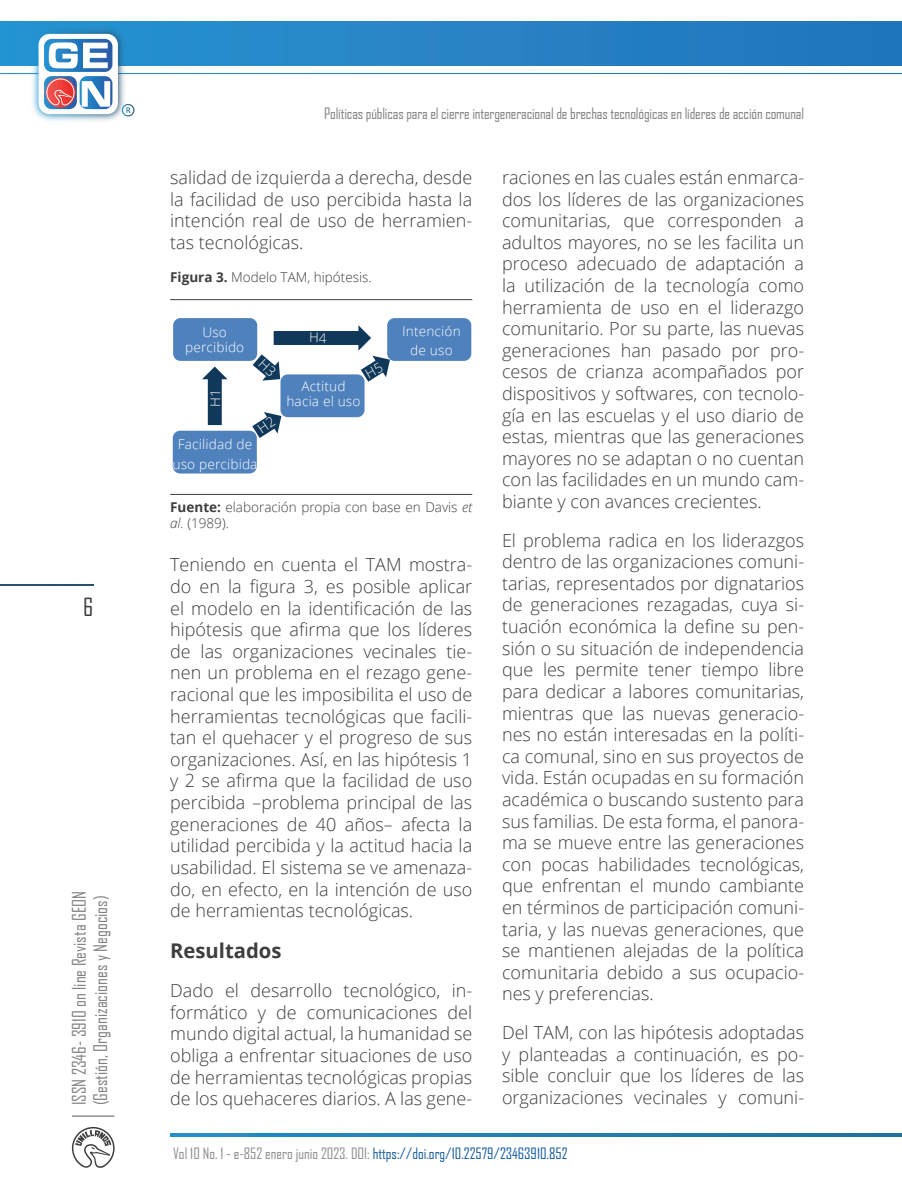
<style>
.page{position:relative;width:902px;height:1191px;background:#fff}
.page>*{position:absolute;margin:0;border:0;box-sizing:border-box;transform-origin:0 0}
.t1{font:24px "Agency FB";color:#3e3e3f}
.N1{font:700 20.25px "Open Sans";color:#3e3e3f}
.Cuerpo_de_Texto{font:300 18px/21.6px "Open Sans";color:#3e3e3f;text-align:justify}
.t2{font:18px/21.6px "Agency FB";color:#808285}
.t3{font:15px "Agency FB";letter-spacing:-.01em;color:#808285}
.t4{font:15px "Agency FB";color:#175d9e}
.t5{font:300 13.5px/15px "Open Sans";color:#fff;text-align:center}
.Fuente{font:300 13.5px/16.5px "Open Sans";color:#3e3e3f}
.Titulo_grafico{font:300 13.5px "Open Sans";color:#3e3e3f}
.s1{font-weight:700}
.s2{font-style:italic}
.s3{color:#8b8d90}
</style>
<div class="page">
<div style="left:1px;top:22px;width:900px;height:43px;background:#2781c4"></div>
<img style="left:0;top:21px;width:173px;height:100px">
<div style="left:39px;top:34px;width:79px;height:80px;background:#fdfdfd;border-radius:11px"></div>
<svg style="left:44px;top:39px;width:68px;height:70px"></svg>
<hr style="left:72px;top:1115px;width:42px;height:1px;background:#57585a">
<svg style="left:72px;top:1126px;width:43px;height:42px"></svg>
<svg style="left:170px;top:1133px;width:731px;height:4px;background:#217fb1"></svg>
<hr style="left:0;top:584px;width:93px;height:1px;background:#275172">
<hr style="left:170px;top:299px;width:302px;height:1px;background:#3e3e3f">
<hr style="left:170px;top:494px;width:302px;height:1px;background:#3e3e3f">
<div style="left:173px;top:318px;width:84px;height:43px;background:#4f81bd;border-radius:7px"></div>
<div style="left:387px;top:318px;width:84px;height:43px;background:#4f81bd;border-radius:7px"></div>
<div style="left:280px;top:374px;width:84px;height:43px;background:#4f81bd;border-radius:7px"></div>
<div style="left:173px;top:431px;width:84px;height:42px;background:#4f81bd;border-radius:7px"></div>
<div style="left:208px;top:377px;width:14px;height:48px;background:#10385a"></div>
<svg style="left:202px;top:366px;width:25px;height:13px"></svg>
<div style="left:273px;top:331px;width:87px;height:14px;background:#10385a"></div>
<svg style="left:345px;top:325px;width:55px;height:70px"></svg>
<svg style="left:237px;top:340px;width:54px;height:52px"></svg>
<svg style="left:237px;top:402px;width:54px;height:49px"></svg>
<h1 class="t1" style="left:83px;top:592px;width:12px">6</h1>
<p class="t2" style="left:68px;top:1105px;width:216px;rotate:-90deg">ISSN 2346- 3910 on line Revista GEON (Gestión, Organizaciones y Negocios)</p>
<p class="t3" style="left:324px;top:105px;width:481px">Políticas públicas para el cierre intergeneracional de brechas tecnológicas en líderes de acción comunal</p>
<p class="Cuerpo_de_Texto" style="left:170px;top:166px;width:303px">salidad de izquierda a derecha, desde la facilidad de uso percibida hasta la intención real de uso de herramien&shy;tas tecnológicas.</p>
<p class="Titulo_grafico" style="left:170px;top:268px;width:203px"><span class="s1">Figura 3.</span> Modelo TAM, hipótesis.</p>
<p class="t5" style="left:186px;top:324px;width:61px;rotate:1deg">Uso percibido</p>
<p class="t5" style="left:402px;top:320px;width:60px;line-height:19.5px;rotate:1deg">Intención de uso</p>
<p class="t5" style="left:287px;top:377px;width:75px;rotate:1deg">Actitud hacia el uso</p>
<p class="t5" style="left:173px;top:434px;width:86px;line-height:19.2px;rotate:1deg">Facilidad de uso percibida</p>
<p class="Fuente" style="left:170px;top:498px;width:303px"><span class="s1">Fuente:</span> elaboración propia con base en Davis <span class="s2">et al.</span> (1989).</p>
<p class="Cuerpo_de_Texto" style="left:170px;top:553px;width:303px">Teniendo en cuenta el TAM mostra&shy;do en la figura 3, es posible aplicar el modelo en la identificación de las hipótesis que afirma que los líderes de las organizaciones vecinales tie&shy;nen un problema en el rezago gene&shy;racional que les imposibilita el uso de herramientas tecnológicas que facili&shy;tan el quehacer y el progreso de sus organizaciones. Así, en las hipótesis 1 y 2 se afirma que la facilidad de uso percibida –problema principal de las generaciones de 40 años– afecta la utilidad percibida y la actitud hacia la usabilidad. El sistema se ve amenaza&shy;do, en efecto, en la intención de uso de herramientas tecnológicas.</p>
<p class="N1" style="left:170px;top:936px;width:113px">Resultados</p>
<p class="Cuerpo_de_Texto" style="left:170px;top:979px;width:303px">Dado el desarrollo tecnológico, in&shy;formático y de comunicaciones del mundo digital actual, la humanidad se obliga a enfrentar situaciones de uso de herramientas tecnológicas propias de los quehaceres diarios. A las gene-</p>
<p class="Cuerpo_de_Texto" style="left:502px;top:166px;width:303px">raciones en las cuales están enmarca&shy;dos los líderes de las organizaciones comunitarias, que corresponden a adultos mayores, no se les facilita un proceso adecuado de adaptación a la utilización de la tecnología como herramienta de uso en el liderazgo comunitario. Por su parte, las nuevas generaciones han pasado por pro&shy;cesos de crianza acompañados por dispositivos y softwares, con tecnolo&shy;gía en las escuelas y el uso diario de estas, mientras que las generaciones mayores no se adaptan o no cuentan con las facilidades en un mundo cam&shy;biante y con avances crecientes.</p>
<p class="Cuerpo_de_Texto" style="left:502px;top:529px;width:303px">El problema radica en los liderazgos dentro de las organizaciones comuni&shy;tarias, representados por dignatarios de generaciones rezagadas, cuya si&shy;tuación económica la define su pen&shy;sión o su situación de independencia que les permite tener tiempo libre para dedicar a labores comunitarias, mientras que las nuevas generacio&shy;nes no están interesadas en la políti&shy;ca comunal, sino en sus proyectos de vida. Están ocupadas en su formación académica o buscando sustento para sus familias. De esta forma, el panora&shy;ma se mueve entre las generaciones con pocas habilidades tecnológicas, que enfrentan el mundo cambiante en términos de participación comuni&shy;taria, y las nuevas generaciones, que se mantienen alejadas de la política comunitaria debido a sus ocupacio&shy;nes y preferencias.</p>
<p class="Cuerpo_de_Texto" style="left:502px;top:1021px;width:303px">Del TAM, con las hipótesis adoptadas y planteadas a continuación, es po&shy;sible concluir que los líderes de las organizaciones vecinales y comuni-</p>
<p class="t4" style="left:173px;top:1144px;width:396px"><span class="s3">Vol 10 No. 1 - e-852 enero junio 2023. DOI:</span> https://doi.org/10.22579/23463910.852</p>
</div>
